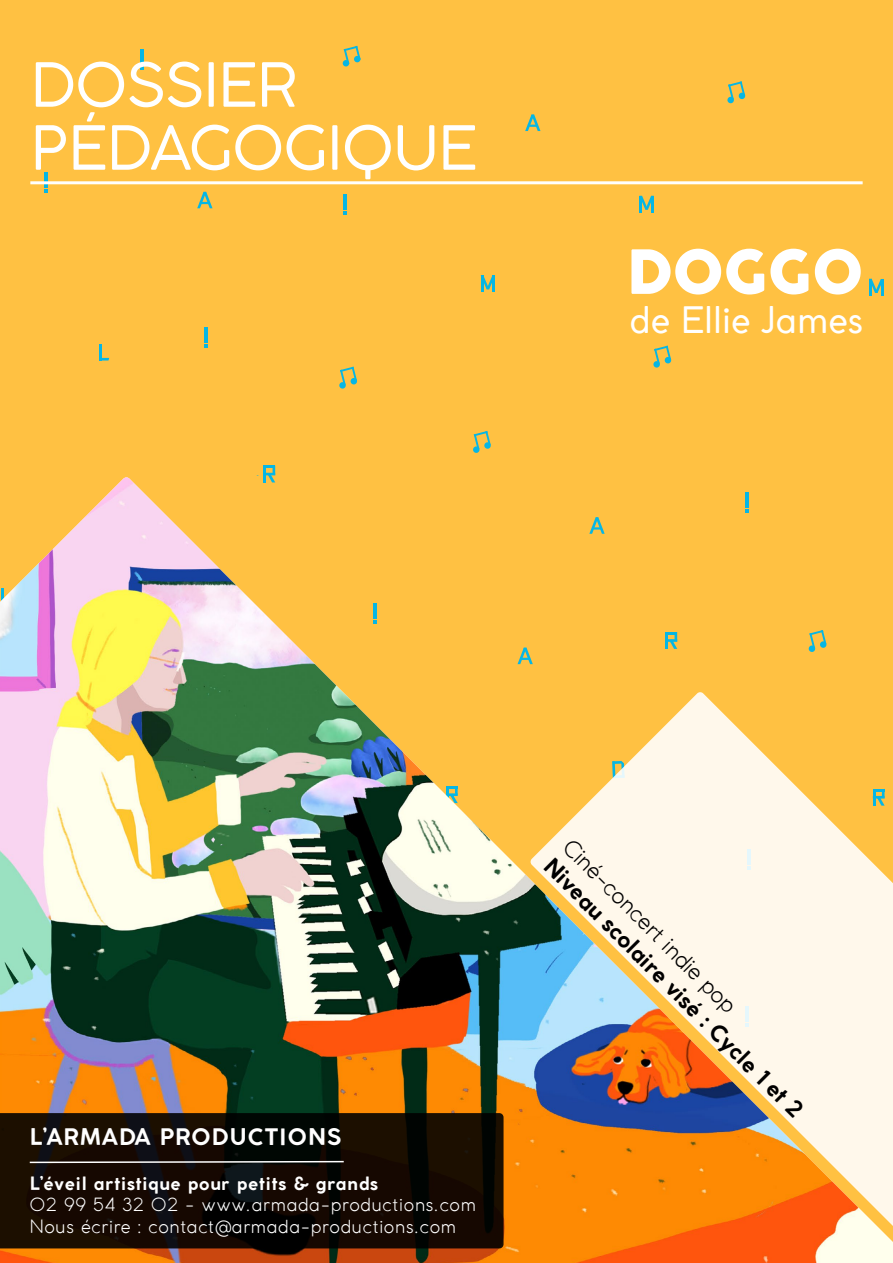
<style>
.page{position:relative;width:893px;height:1263px;background:#ffc142}
.page>*{position:absolute;margin:0;border:0;box-sizing:border-box;transform-origin:0 0}
.t1{font:60px/63px "Coco Gothic";color:#fff}
.t2{font:800 60px "Coco Gothic";color:#fff}
.t3{font:36px "Coco Gothic";color:#fff}
.t4{font:700 22.5px "Coco Gothic";color:#000}
.t5{font:300 22.5px "Coco Gothic";color:#000}
.t6{font:700 22.5px "Coco Gothic";letter-spacing:.05em;color:#fff}
.t7{font:300 18px/21.6px "Coco Gothic";letter-spacing:.04em;color:#fff}
.t8{font:700 18px "Coco Gothic";letter-spacing:.04em;color:#fff}
</style>
<div class="page">
<hr style="left:639px;top:196px;width:3px;height:16px;background:#06b6e4">
<hr style="left:651px;top:196px;width:3px;height:16px;background:#06b6e4">
<svg style="left:642px;top:196px;width:9px;height:14px"></svg>
<svg style="left:481px;top:275px;width:14px;height:17px"></svg>
<svg style="left:525px;top:115px;width:15px;height:16px"></svg>
<svg style="left:257px;top:465px;width:18px;height:12px"></svg>
<svg style="left:197px;top:192px;width:16px;height:16px"></svg>
<svg style="left:102px;top:358px;width:7px;height:2px"></svg>
<hr style="left:99px;top:344px;width:3px;height:16px;background:#06b6e4">
<hr style="left:45px;top:172px;width:3px;height:15px;background:#06b6e4">
<svg style="left:45px;top:189px;width:3px;height:4px"></svg>
<hr style="left:140px;top:49px;width:4px;height:15px;background:#06b6e4">
<svg style="left:140px;top:66px;width:4px;height:4px"></svg>
<svg style="left:344px;top:46px;width:16px;height:14px"></svg>
<svg style="left:342px;top:60px;width:8px;height:7px"></svg>
<div style="left:354px;top:56px;width:7px;height:7px;background:#06b6e4;border-radius:3px"></div>
<svg style="left:728px;top:81px;width:17px;height:19px"></svg>
<svg style="left:727px;top:96px;width:7px;height:8px"></svg>
<svg style="left:738px;top:92px;width:7px;height:7px"></svg>
<svg style="left:654px;top:346px;width:17px;height:16px"></svg>
<div style="left:653px;top:361px;width:7px;height:7px;background:#06b6e4;border-radius:3px"></div>
<svg style="left:664px;top:357px;width:7px;height:7px"></svg>
<hr style="left:205px;top:327px;width:3px;height:16px;background:#06b6e4">
<svg style="left:205px;top:344px;width:3px;height:4px"></svg>
<hr style="left:343px;top:194px;width:4px;height:15px;background:#06b6e4">
<svg style="left:343px;top:211px;width:4px;height:4px"></svg>
<svg style="left:340px;top:367px;width:17px;height:16px"></svg>
<div style="left:339px;top:382px;width:7px;height:7px;background:#06b6e4;border-radius:3px"></div>
<div style="left:350px;top:378px;width:7px;height:7px;background:#06b6e4;border-radius:3px"></div>
<svg style="left:474px;top:431px;width:17px;height:15px"></svg>
<div style="left:473px;top:446px;width:7px;height:7px;background:#06b6e4;border-radius:3px"></div>
<div style="left:484px;top:442px;width:7px;height:7px;background:#06b6e4;border-radius:3px"></div>
<svg style="left:869px;top:279px;width:14px;height:17px"></svg>
<img style="left:0;top:477px;width:827px;height:786px">
<svg style="left:530px;top:692px;width:363px;height:571px"></svg>
<svg style="left:0;top:1113px;width:504px;height:135px;background:#120902"></svg>
<svg style="left:28px;top:1160px;width:317px;height:4px"></svg>
<hr style="left:30px;top:181px;width:833px;height:3px;background:#fff">
<h1 class="t1" style="left:31px;top:52px;width:448px">DOSSIER<br>PÉDAGOGIQUE</h1>
<h1 class="t2" style="left:627px;top:227px;width:238px">DOGGO</h1>
<h2 class="t3" style="left:630px;top:293px;width:235px">de Ellie James</h2>
<p class="t6" style="left:30px;top:1120px;width:313px">L’ARMADA PRODUCTIONS</p>
<p class="t8" style="left:30px;top:1169px;width:350px">L’éveil artistique pour petits &amp; grands</p>
<p class="t7" style="left:30px;top:1193px;width:448px">02 99 54 32 02 - www.armada-productions.com<br>Nous écrire : contact@armada-productions.com</p>
<p class="t5" style="left:579px;top:831px;width:236px;rotate:45deg">Ciné-concert indie pop</p>
<p class="t4" style="left:560px;top:850px;width:357px;rotate:45deg">Niveau scolaire visé : Cycle 1 et 2</p>
</div>
